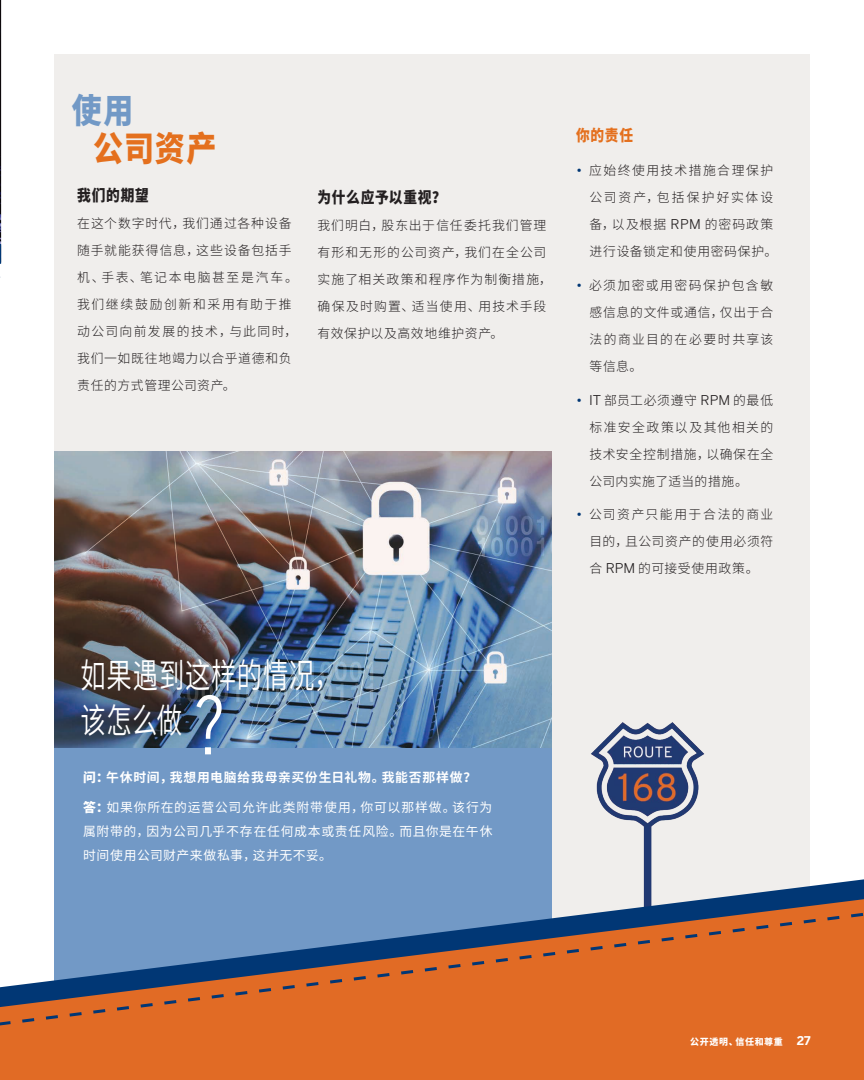
<style>
.page{position:relative;width:864px;height:1080px;background:#fff}
.page>*{position:absolute;margin:0;border:0;box-sizing:border-box;transform-origin:0 0}
.Subhead_bold{font:extra-condensed 79.5px "Benton Sans";color:#fff}
.Subhead_bold-2{font:600 34.35px/45px "Noto Sans CJ Ksc";letter-spacing:.03em;color:#fff;scale:.74 1}
.Section_Header{font:900 34.35px "Noto Sans CJ Ksc";color:#e4701e;scale:.87 1}
.Section_Header-2{font:900 34.2px "Noto Sans CJ Ksc";color:#7299c6;scale:.87 1}
.Subhead_bold-3{font:900 15.6px "Noto Sans CJ Ksc";letter-spacing:.06em;color:#231f20;scale:.87 1}
.Subhead_bold-4{font:900 15.6px "Noto Sans CJ Ksc";color:#e4701e;scale:.87 1}
.Body_copy_-_no_inden{font:300 12.9px/27px "Noto Sans CJ Ksc";letter-spacing:.08em;color:#231f20;text-align:justify}
.Body_copy_-_no_inden-2{font:12.9px/24px "Noto Sans CJ Ksc";letter-spacing:.05em;color:#fff;text-align:justify}
.Body_copy_-_no_inden-3{font:300 12.9px/27px "Noto Sans CJ Ksc";letter-spacing:.1em;color:#231f20}
.Question{font:700 12.9px "Noto Sans CJ Ksc";letter-spacing:.06em;color:#fff}
.t1{font:700 12px "Benton Sans";color:#fff}
.t2{font:900 9px "Noto Sans CJ Ksc";letter-spacing:.065em;color:#fff}
.s1{font-family:"Benton Sans";font-weight:400;font-size:13.5px;color:#013775}
.s2{font-family:"Benton Sans";font-weight:400;font-size:13.5px}
.s3{font-weight:900}
</style>
<div class="page">
<div style="left:54px;top:54px;width:756px;height:927px;background:#f0eeec"></div>
<img style="left:0;top:0;width:1px;height:244px">
<div style="left:54px;top:748px;width:498px;height:332px;background:#7299c6"></div>
<img style="left:54px;top:452px;width:498px;height:296px">
<img style="left:506px;top:683px;width:199px;height:196px">
<div style="left:0;top:1027px;width:864px;height:53px;background:#e16b25"></div>
<svg style="left:0;top:244px;width:1px;height:20px"></svg>
<svg style="left:635px;top:879px;width:229px;height:29px"></svg>
<svg style="left:0;top:908px;width:864px;height:119px"></svg>
<p class="Section_Header-2" style="left:72px;top:92px;width:72px">使用</p>
<p class="Section_Header" style="left:93px;top:129px;width:143px">公司资产</p>
<p class="Subhead_bold-3" style="left:77px;top:187px;width:84px">我们的期望</p>
<p class="Body_copy_-_no_inden" style="left:77px;top:210px;width:222px;text-align:left">在这个数字时代，我们通过各种设备随手就能获得信息，这些设备包括手机、手表、笔记本电脑甚至是汽车。我们继续鼓励创新和采用有助于推动公司向前发展的技术，与此同时，我们一如既往地竭力以合乎道德和负责任的方式管理公司资产。</p>
<p class="Subhead_bold-3" style="left:318px;top:188px;width:149px">为什么应予以重视？</p>
<p class="Body_copy_-_no_inden" style="left:318px;top:212px;width:236px;text-align:left">我们明白，股东出于信任委托我们管理有形和无形的公司资产，我们在全公司实施了相关政策和程序作为制衡措施，确保及时购置、适当使用、用技术手段有效保护以及高效地维护资产。</p>
<p class="Subhead_bold-4" style="left:576px;top:127px;width:67px">你的责任</p>
<p class="Body_copy_-_no_inden-3" style="left:590px;top:157px;width:189px;text-indent:-14px"><span class="s1">•</span> 应始终使用技术措施合理保护公司资产，包括保护好实体设备，以及根据 <span class="s2">RPM</span> 的密码政策进行设备锁定和使用密码保护。</p>
<p class="Body_copy_-_no_inden" style="left:590px;top:272px;width:185px;text-indent:-14px"><span class="s1">•</span> 必须加密或用密码保护包含敏感信息的文件或通信，仅出于合法的商业目的在必要时共享该等信息。</p>
<p class="Body_copy_-_no_inden" style="left:590px;top:387px;width:185px;text-indent:-14px"><span class="s1">•</span> <span class="s2">IT</span> 部员工必须遵守 <span class="s2">RPM</span> 的最低标准安全政策以及其他相关的技术安全控制措施，以确保在全公司内实施了适当的措施。</p>
<p class="Body_copy_-_no_inden" style="left:590px;top:501px;width:185px;text-indent:-14px"><span class="s1">•</span> 公司资产只能用于合法的商业目的，且公司资产的使用必须符合 <span class="s2">RPM</span> 的可接受使用政策。</p>
<p class="Subhead_bold-2" style="left:80px;top:653px;width:351px">如果遇到这样的情况，该怎么做</p>
<p class="Subhead_bold" style="left:194px;top:679px;width:32px">?</p>
<p class="Question" style="left:83px;top:770px;width:395px"><span class="s3">问：</span>午休时间，我想用电脑给我母亲买份生日礼物。我能否那样做？</p>
<p class="Body_copy_-_no_inden-2" style="left:83px;top:796px;width:411px"><span class="s3">答：</span>如果你所在的运营公司允许此类附带使用，你可以那样做。该行为属附带的，因为公司几乎不存在任何成本或责任风险。而且你是在午休时间使用公司财产来做私事，这并无不妥。</p>
<p class="t2" style="left:690px;top:1036px;width:94px">公开透明、信任和尊重</p>
<p class="t1" style="left:797px;top:1033px;width:15px">27</p>
</div>
